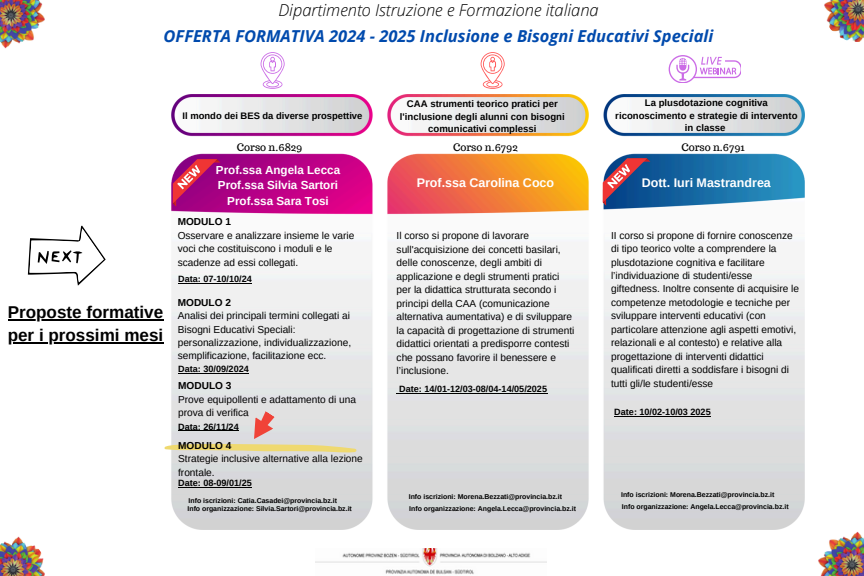
<style>
.page{position:relative;width:864px;height:576px;background:#fff}
.page>*{position:absolute;margin:0;border:0;box-sizing:border-box;transform-origin:0 0}
.t1{font:700 17.2px "Arimo";color:#000}
.t2{font:italic 700 16.4px/26px "Open Sans";color:#004aad;text-align:center}
.t3{font:700 12.4px "Arimo";color:#fff}
.t4{font:700 11.6px/15.6px "Arimo";color:#fff;text-align:center}
.t5{font:10.4px "Trocchi";color:#000}
.t6{font:10px/13.6px "Arimo";color:#000}
.t7{font:700 9.6px/12.8px "Arimo";color:#000;text-align:center}
.t8{font:700 9.2px "Arimo";color:#000}
.t9{font:700 6.8px "Arimo";color:#000}
.s1{font-weight:300;color:#000}
.s2{font-weight:700}
</style>
<div class="page">
<img style="left:0;top:0;width:45px;height:49px">
<img style="left:818px;top:531px;width:46px;height:45px">
<img style="left:824px;top:0;width:40px;height:42px">
<img style="left:0;top:536px;width:45px;height:40px">
<img style="left:315px;top:549px;width:231px;height:26px">
<img style="left:163px;top:95px;width:642px;height:435px">
<svg style="left:669px;top:55px;width:72px;height:27px"></svg>
<svg style="left:261px;top:52px;width:24px;height:36px"></svg>
<svg style="left:481px;top:52px;width:24px;height:36px"></svg>
<svg style="left:28px;top:226px;width:78px;height:60px"></svg>
<svg style="left:173px;top:159px;width:44px;height:48px;background:#ba2678"></svg>
<svg style="left:603px;top:158px;width:44px;height:48px;background:#635981"></svg>
<svg style="left:164px;top:408px;width:192px;height:45px;background:#e2d9cc"></svg>
<hr style="left:614px;top:416px;width:97px;height:1px;background:#000">
<hr style="left:399px;top:393px;width:148px;height:1px;background:#000">
<hr style="left:178px;top:373px;width:71px;height:1px;background:#000">
<hr style="left:178px;top:283px;width:74px;height:1px;background:#000">
<hr style="left:178px;top:430px;width:61px;height:1px;background:#000">
<hr style="left:178px;top:487px;width:74px;height:1px;background:#000">
<hr style="left:8px;top:319px;width:155px;height:2px;background:#000">
<hr style="left:8px;top:342px;width:155px;height:2px;background:#000">
<p class="t2" style="left:164px;top:-4px;width:551px"><span class="s1">Dipartimento Istruzione e Formazione italiana<br></span>OFFERTA FORMATIVA 2024 - 2025 Inclusione e Bisogni Educativi Speciali</p>
<h6 class="t7" style="left:183px;top:109px;width:181px">Il mondo dei BES da diverse prospettive</h6>
<h3 class="t7" style="left:400px;top:97px;width:166px">CAA strumenti teorico pratici per l'inclusione degli alunni con bisogni comunicativi complessi</h3>
<h4 class="t7" style="left:615px;top:97px;width:184px">La plusdotazione cognitiva riconoscimento e strategie di intervento in classe</h4>
<h4 class="t5" style="left:237px;top:140px;width:67px">Corso n.6829</h4>
<h5 class="t5" style="left:453px;top:140px;width:66px">Corso n.6792</h5>
<p class="t5" style="left:681px;top:140px;width:65px">Corso n.6791</p>
<h3 class="t1" style="left:8px;top:302px;width:157px">Proposte formative</h3>
<h5 class="t1" style="left:8px;top:325px;width:157px">per i prossimi mesi</h5>
<p class="t4" style="left:216px;top:162px;width:126px">Prof.ssa Angela Lecca<br>Prof.ssa Silvia Sartori<br>Prof.ssa Sara Tosi</p>
<p class="t6" style="left:178px;top:215px;width:178px"><span class="s2">MODULO 1<br></span>Osservare e analizzare insieme le varie voci che costituiscono i moduli e le scadenze ad essi collegati.</p>
<h6 class="t6" style="left:178px;top:295px;width:175px"><span class="s2">MODULO 2<br></span>Analisi dei principali termini collegati ai Bisogni Educativi Speciali: personalizzazione, individualizzazione, semplificazione, facilitazione ecc.</h6>
<h5 class="t8" style="left:178px;top:274px;width:75px">Data: 07-10/10/24</h5>
<h5 class="t8" style="left:178px;top:364px;width:72px">Data: 30/09/2024</h5>
<p class="t6" style="left:178px;top:379px;width:179px"><span class="s2">MODULO 3<br></span>Prove equipollenti e adattamento di una</p>
<h6 class="t6" style="left:178px;top:406px;width:72px">prova di verifica</h6>
<p class="t6" style="left:178px;top:439px;width:186px"><span class="s2">MODULO 4<br></span>Strategie inclusive alternative alla lezione frontale.</p>
<p class="t8" style="left:178px;top:421px;width:62px">Data: 26/11/24</p>
<h4 class="t8" style="left:178px;top:478px;width:75px">Date: 08-09/01/25</h4>
<p class="t9" style="left:188px;top:497px;width:150px">Info iscrizioni: Catia.Casadei@provincia.bz.it</p>
<p class="t9" style="left:188px;top:505px;width:166px">Info organizzazione: Silvia.Sartori@provincia.bz.it</p>
<h5 class="t3" style="left:417px;top:176px;width:139px">Prof.ssa Carolina Coco</h5>
<h5 class="t6" style="left:397px;top:229px;width:179px">Il corso si propone di lavorare sull'acquisizione dei concetti basilari, delle conoscenze, degli ambiti di applicazione e degli strumenti pratici per la didattica strutturata secondo i principi della CAA (comunicazione alternativa aumentativa) e di sviluppare la capacità di progettazione di strumenti didattici orientati a predisporre contesti che possano favorire il benessere e l’inclusione.</h5>
<h6 class="t8" style="left:399px;top:384px;width:149px">Date: 14/01-12/03-08/04-14/05/2025</h6>
<h6 class="t9" style="left:409px;top:493px;width:155px">Info iscrizioni: Morena.Bezzati@provincia.bz.it</h6>
<h5 class="t9" style="left:409px;top:505px;width:168px">Info organizzazione: Angela.Lecca@provincia.bz.it</h5>
<p class="t3" style="left:642px;top:176px;width:131px">Dott. Iuri Mastrandrea</p>
<h5 class="t6" style="left:611px;top:228px;width:189px">II corso si propone di fornire conoscenze di tipo teorico volte a comprendere la plusdotazione cognitiva e facilitare l’individuazione di studenti/esse giftedness. Inoltre consente di acquisire le competenze metodologie e tecniche per sviluppare interventi educativi (con particolare attenzione agli aspetti emotivi, relazionali e al contesto) e relative alla progettazione di interventi didattici qualificati diretti a soddisfare i bisogni di tutti gli/le studenti/esse</h5>
<p class="t8" style="left:614px;top:407px;width:98px">Date: 10/02-10/03 2025</p>
<h3 class="t9" style="left:621px;top:491px;width:155px">Info iscrizioni: Morena.Bezzati@provincia.bz.it</h3>
<h5 class="t9" style="left:622px;top:503px;width:168px">Info organizzazione: Angela.Lecca@provincia.bz.it</h5>
</div>
